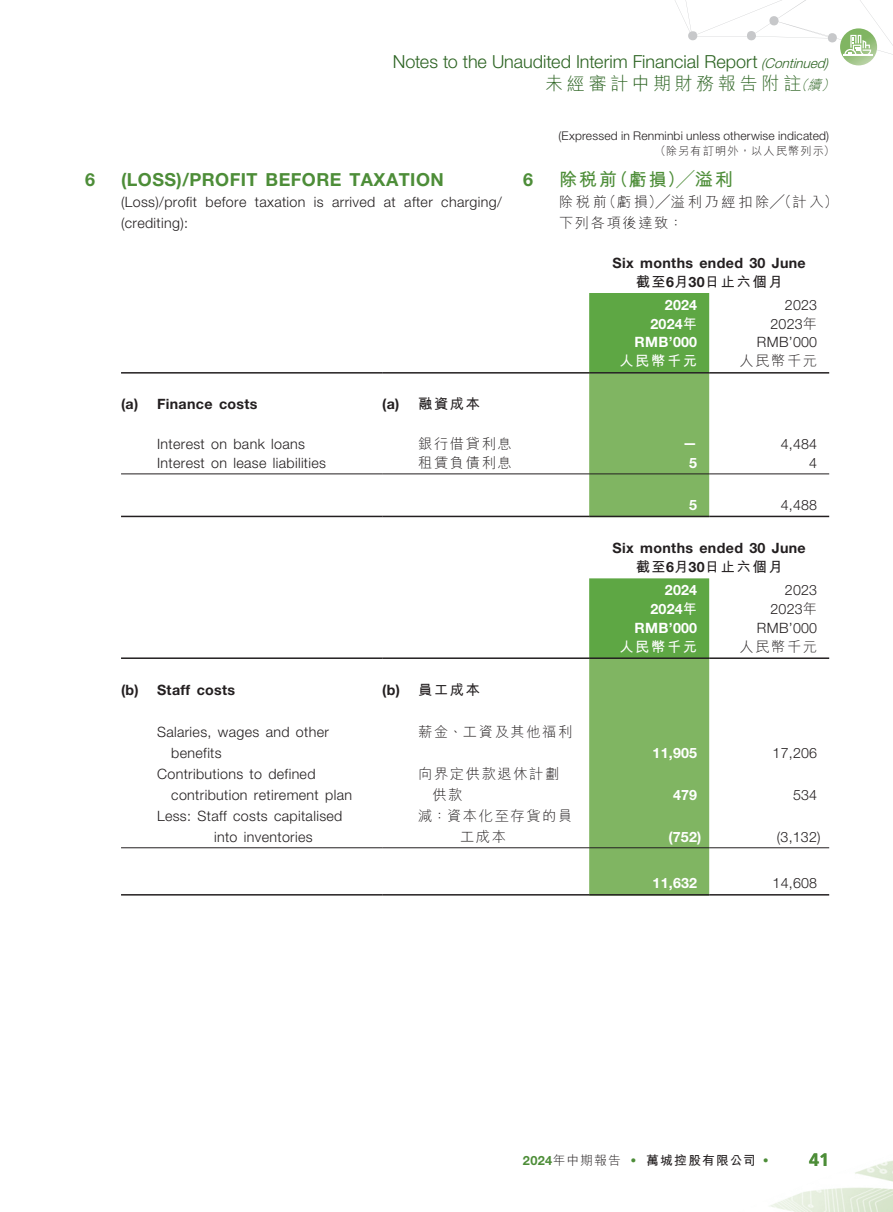
<style>
.page{position:relative;width:893px;height:1212px;background:#fff}
.page>*{position:absolute;margin:0;border:0;box-sizing:border-box;transform-origin:0 0}
.t1{font:300 18px "Helvetica Neue LT Std";color:#2d6423}
._03_H1{font:700 18px "Helvetica Neue LT Std";letter-spacing:.025em;color:#4d8d38}
.t2{font:300 18px "M Hei HK";letter-spacing:.21em;color:#2d6423}
._03_H1-2{font:700 18px "M Hei HK";letter-spacing:.115em;color:#4d8d38}
.t3{font:700 18px "Frutiger LT Std";color:#4d8d38}
._15_Table_Stub{font:300 14.25px/21px "Helvetica Neue LT Std";letter-spacing:.025em;color:#231f20}
._01_Body_Text{font:300 14.25px/21px "Helvetica Neue LT Std";letter-spacing:.025em;color:#231f20}
._01_Body_Text-2{font:700 14.25px "Helvetica Neue LT Std";letter-spacing:.025em;color:#231f20}
._01_Body_Text-3{font:700 14.25px "Helvetica Neue LT Std";letter-spacing:.015em;color:#fff}
._15_Table_Stub-2{font:300 14.25px/21px "M Hei HK";letter-spacing:.115em;color:#231f20}
._01_Body_Text-4{font:700 14.25px "M Hei HK";letter-spacing:.115em;color:#231f20}
._01_Body_Text-5{font:300 14.25px/21px "M Hei HK";letter-spacing:.19em;color:#231f20}
._01_Body_Text-6{font:700 14.25px "M Hei HK";letter-spacing:.115em;color:#fff}
._01_Body_Text-7{font:300 14.25px "M Hei HK";letter-spacing:.115em;color:#231f20}
.t4{font:700 12.75px "M Hei HK";letter-spacing:.095em;color:#231f20}
.t5{font:300 12px "Helvetica Neue LT Std";letter-spacing:.015em;color:#231f20}
.t6{font:300 11.25px "M Hei HK";letter-spacing:.1em;color:#231f20}
.s1{font-style:italic;font-size:13.5px}
.s2{font-family:"Helvetica Neue LT Std"}
.s3{font-family:"M Hei HK"}
.s4{font-family:"Helvetica Neue LT Std";color:#4d8d38}
.s5{font-weight:300}
.s6{font-family:"ITC Avant Garde Std";font-weight:600;font-stretch:condensed;color:#4d8d38}
</style>
<div class="page">
<img style="left:770px;top:1161px;width:123px;height:51px">
<svg style="left:840px;top:28px;width:37px;height:37px"></svg>
<svg style="left:675px;top:0;width:218px;height:62px"></svg>
<svg style="left:589px;top:293px;width:120px;height:223px;background:#74b058"></svg>
<hr style="left:121px;top:372px;width:261px;height:2px;background:#231f20">
<hr style="left:382px;top:372px;width:207px;height:2px;background:#231f20">
<hr style="left:589px;top:372px;width:120px;height:2px;background:#231f20">
<hr style="left:709px;top:372px;width:120px;height:2px;background:#231f20">
<hr style="left:121px;top:474px;width:261px;height:1px;background:#231f20">
<hr style="left:382px;top:474px;width:207px;height:1px;background:#231f20">
<hr style="left:589px;top:474px;width:120px;height:1px;background:#231f20">
<hr style="left:709px;top:474px;width:120px;height:1px;background:#231f20">
<hr style="left:121px;top:516px;width:261px;height:1px;background:#231f20">
<hr style="left:382px;top:516px;width:207px;height:1px;background:#231f20">
<hr style="left:589px;top:516px;width:120px;height:1px;background:#231f20">
<hr style="left:709px;top:516px;width:120px;height:1px;background:#231f20">
<svg style="left:589px;top:578px;width:120px;height:316px;background:#78b15b"></svg>
<hr style="left:121px;top:657px;width:261px;height:2px;background:#231f20">
<hr style="left:382px;top:657px;width:207px;height:2px;background:#231f20">
<hr style="left:589px;top:657px;width:120px;height:2px;background:#231f20">
<hr style="left:709px;top:657px;width:120px;height:2px;background:#231f20">
<hr style="left:121px;top:847px;width:261px;height:1px;background:#231f20">
<hr style="left:382px;top:847px;width:207px;height:1px;background:#231f20">
<hr style="left:589px;top:847px;width:120px;height:1px;background:#231f20">
<hr style="left:709px;top:847px;width:120px;height:1px;background:#231f20">
<hr style="left:121px;top:894px;width:261px;height:1px;background:#231f20">
<hr style="left:382px;top:894px;width:207px;height:1px;background:#231f20">
<hr style="left:589px;top:894px;width:120px;height:1px;background:#231f20">
<hr style="left:709px;top:894px;width:120px;height:1px;background:#231f20">
<p class="t1" style="left:393px;top:51px;width:438px">Notes to the Unaudited Interim Financial Report <span class="s1">(Continued)</span></p>
<p class="t2" style="left:545px;top:71px;width:296px">未經審計中期財務報告附註<span class="s1">（續）</span></p>
<p class="_03_H1" style="left:85px;top:169px;width:12px">6</p>
<p class="_03_H1" style="left:121px;top:169px;width:324px">(LOSS)/PROFIT BEFORE TAXATION</p>
<p class="_01_Body_Text" style="left:121px;top:191px;width:382px">(Loss)/profit before taxation is arrived at after charging/ (crediting):</p>
<p class="t5" style="left:558px;top:128px;width:272px">(Expressed in Renminbi unless otherwise indicated)</p>
<p class="t6" style="left:655px;top:143px;width:181px">（除另有訂明外，以人民幣列示）</p>
<p class="_03_H1" style="left:523px;top:169px;width:12px">6</p>
<p class="_03_H1-2" style="left:559px;top:166px;width:175px">除稅前（虧損）╱溢利</p>
<p class="_01_Body_Text-5" style="left:559px;top:191px;width:281px">除稅前（虧損）╱溢利乃經扣除╱（計入）下列各項後達致：</p>
<p class="_01_Body_Text-2" style="left:613px;top:254px;width:195px">Six months ended 30 June</p>
<p class="_01_Body_Text-4" style="left:636px;top:271px;width:148px">截至<span class="s2">6</span>月<span class="s2">30</span>日止六個月</p>
<p class="_01_Body_Text-3" style="left:665px;top:296px;width:34px">2024</p>
<p class="_01_Body_Text" style="left:785px;top:294px;width:34px">2023</p>
<p class="_01_Body_Text-3" style="left:650px;top:315px;width:48px">2024<span class="s3">年</span></p>
<p class="_01_Body_Text" style="left:770px;top:313px;width:48px">2023<span class="s3">年</span></p>
<p class="_01_Body_Text-3" style="left:635px;top:334px;width:64px">RMB’000</p>
<p class="_01_Body_Text" style="left:757px;top:332px;width:62px">RMB’000</p>
<p class="_01_Body_Text-6" style="left:619px;top:351px;width:79px">人民幣千元</p>
<p class="_01_Body_Text-7" style="left:739px;top:351px;width:79px">人民幣千元</p>
<p class="_01_Body_Text-2" style="left:121px;top:395px;width:138px">(a) Finance costs</p>
<p class="_01_Body_Text-4" style="left:382px;top:394px;width:99px"><span class="s2">(a)</span> 融資成本</p>
<p class="_15_Table_Stub" style="left:157px;top:433px;width:149px">Interest on bank loans</p>
<p class="_15_Table_Stub-2" style="left:418px;top:433px;width:95px">銀行借貸利息</p>
<p class="_01_Body_Text-3" style="left:683px;top:434px;width:16px">—</p>
<p class="_01_Body_Text" style="left:781px;top:433px;width:38px">4,484</p>
<p class="_15_Table_Stub" style="left:157px;top:452px;width:171px">Interest on lease liabilities</p>
<p class="_15_Table_Stub-2" style="left:418px;top:451px;width:95px">租賃負債利息</p>
<p class="_01_Body_Text-3" style="left:689px;top:454px;width:9px">5</p>
<p class="_01_Body_Text" style="left:809px;top:452px;width:9px">4</p>
<p class="_01_Body_Text-3" style="left:689px;top:496px;width:9px">5</p>
<p class="_01_Body_Text" style="left:781px;top:494px;width:38px">4,488</p>
<p class="_01_Body_Text-2" style="left:613px;top:539px;width:195px">Six months ended 30 June</p>
<p class="_01_Body_Text-4" style="left:636px;top:556px;width:148px">截至<span class="s2">6</span>月<span class="s2">30</span>日止六個月</p>
<p class="_01_Body_Text-3" style="left:665px;top:581px;width:34px">2024</p>
<p class="_01_Body_Text" style="left:785px;top:579px;width:34px">2023</p>
<p class="_01_Body_Text-3" style="left:650px;top:600px;width:48px">2024<span class="s3">年</span></p>
<p class="_01_Body_Text" style="left:770px;top:598px;width:48px">2023<span class="s3">年</span></p>
<p class="_01_Body_Text-3" style="left:635px;top:619px;width:64px">RMB’000</p>
<p class="_01_Body_Text" style="left:757px;top:617px;width:62px">RMB’000</p>
<p class="_01_Body_Text-6" style="left:619px;top:636px;width:79px">人民幣千元</p>
<p class="_01_Body_Text-7" style="left:739px;top:636px;width:79px">人民幣千元</p>
<p class="_01_Body_Text-2" style="left:121px;top:681px;width:116px">(b) Staff costs</p>
<p class="_01_Body_Text-4" style="left:382px;top:679px;width:99px"><span class="s2">(b)</span> 員工成本</p>
<p class="_15_Table_Stub" style="left:171px;top:721px;width:159px;text-indent:-14px">Salaries, wages and other benefits</p>
<p class="_15_Table_Stub-2" style="left:418px;top:720px;width:156px">薪金、工資及其他福利</p>
<p class="_01_Body_Text-3" style="left:653px;top:744px;width:46px">11,905</p>
<p class="_01_Body_Text" style="left:773px;top:742px;width:46px">17,206</p>
<p class="_15_Table_Stub" style="left:171px;top:763px;width:182px;text-indent:-14px">Contributions to defined contribution retirement plan</p>
<p class="_15_Table_Stub-2" style="left:432px;top:762px;width:128px;text-indent:-14px">向界定供款退休計劃供款</p>
<p class="_15_Table_Stub" style="left:214px;top:805px;width:130px;text-indent:-57px">Less: Staff costs capitalised into inventories</p>
<p class="_15_Table_Stub-2" style="left:460px;top:804px;width:114px;text-indent:-42px">減：資本化至存貨的員工成本</p>
<p class="_01_Body_Text-3" style="left:673px;top:786px;width:26px">479</p>
<p class="_01_Body_Text" style="left:793px;top:784px;width:26px">534</p>
<p class="_01_Body_Text-3" style="left:668px;top:828px;width:35px">(752)</p>
<p class="_01_Body_Text" style="left:777px;top:826px;width:45px">(3,132)</p>
<p class="_01_Body_Text-3" style="left:653px;top:874px;width:46px">11,632</p>
<p class="_01_Body_Text" style="left:773px;top:872px;width:46px">14,608</p>
<p class="t4" style="left:523px;top:1151px;width:247px"><span class="s4">2024</span><span class="s5">年中期報告</span> <span class="s6">•</span> 萬城控股有限公司 <span class="s6">•</span></p>
<p class="t3" style="left:809px;top:1149px;width:22px">41</p>
</div>
